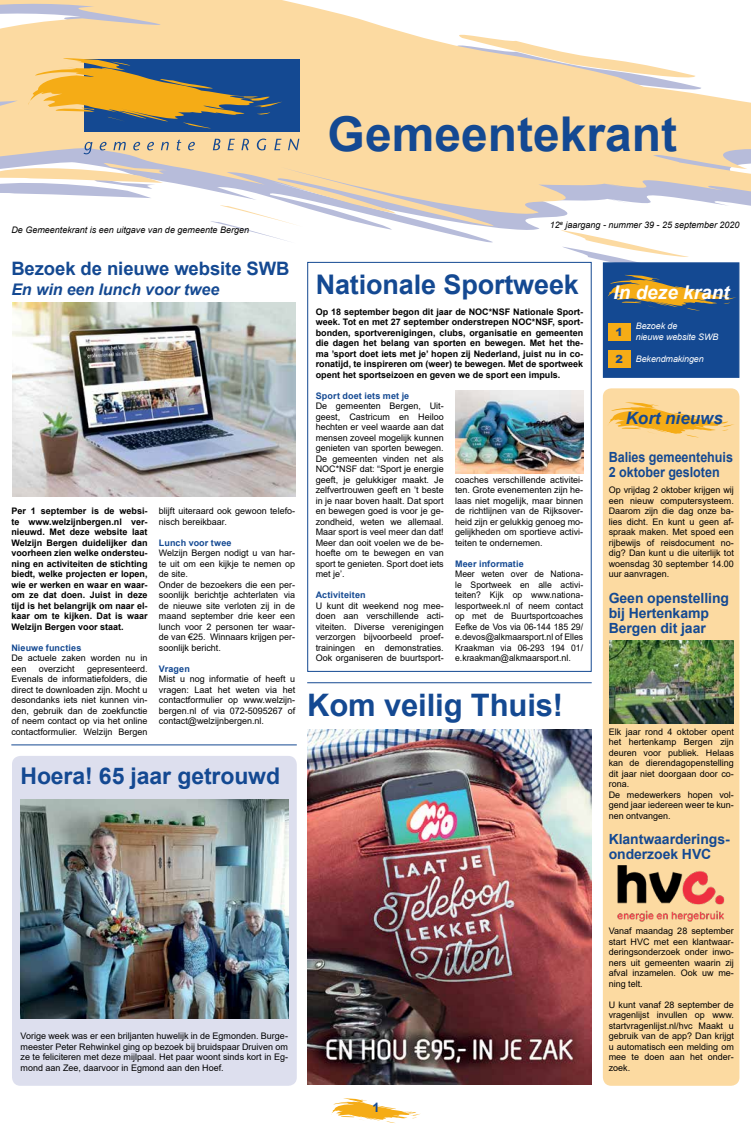
<style>
.page{position:relative;width:751px;height:1134px;background:#fff}
.page>*{position:absolute;margin:0;border:0;box-sizing:border-box;transform-origin:0 0}
.t1{font:700 48px "Arial";color:#144992}
.t2{font:700 31px "Arial";letter-spacing:-.005em;color:#144992}
.t3{font:700 27px "Arial";letter-spacing:-.005em;color:#144992}
.t4{font:700 23px "Arial";letter-spacing:-.005em;color:#144992}
.t5{font:italic 700 19px "Arial";color:#fff}
.t6{font:700 18.5px "Arial";letter-spacing:-.005em;color:#144992}
.t7{font:italic 700 17px "Arial";color:#144992}
.t8{font:italic 700 16px "Arial";letter-spacing:-.005em;color:#144992}
.t9{font:700 14px/15px "Arial";letter-spacing:-.005em;color:#144992}
.t10{font:700 14px/15px "Arial";letter-spacing:-.005em;color:#144992;scale:.9 1}
.t11{font:700 13px "Arial";color:#144992}
.t12{font:900 11.2px "Arial";color:#144992}
.t13{font:9px/10.5px "Arial";color:#000;text-align:justify}
.t14{font:700 9px/10.5px "Arial";color:#000;text-align:justify}
.t15{font:9px/10.5px "Arial";color:#000;text-align:justify;scale:.96 1}
.t16{font:italic 9px "Arial";color:#000}
.t17{font:700 9px "Arial";letter-spacing:.015em;color:#144992}
.t18{font:italic 8.9px/10.1px "Arial";letter-spacing:-.01em;color:#fff}
.s1{font-weight:900;font-style:normal;font-size:11.2px;color:#144992}
</style>
<div class="page">
<svg style="left:250px;top:231px;width:37px;height:10px"></svg>
<svg style="left:0;top:0;width:751px;height:231px;fill:#fcdaa1"></svg>
<svg style="left:442px;top:29px;width:259px;height:64px"></svg>
<svg style="left:331px;top:1098px;width:90px;height:25px"></svg>
<div style="left:307px;top:262px;width:284px;height:410px;border:1px solid #144992"></div>
<div style="left:12px;top:756px;width:285px;height:330px;background:#dddfee;border-radius:9px"></div>
<div style="left:84px;top:59px;width:215px;height:73px;background:#144992"></div>
<svg style="left:19px;top:55px;width:263px;height:74px"></svg>
<svg style="left:83px;top:142px;width:9px;height:12px"></svg>
<svg style="left:100px;top:142px;width:7px;height:8px"></svg>
<svg style="left:113px;top:142px;width:13px;height:8px"></svg>
<svg style="left:133px;top:142px;width:7px;height:8px"></svg>
<svg style="left:147px;top:142px;width:7px;height:8px"></svg>
<svg style="left:161px;top:142px;width:8px;height:8px"></svg>
<svg style="left:176px;top:140px;width:5px;height:10px"></svg>
<svg style="left:188px;top:142px;width:7px;height:8px"></svg>
<svg style="left:213px;top:139px;width:7px;height:11px"></svg>
<svg style="left:227px;top:139px;width:8px;height:11px"></svg>
<svg style="left:241px;top:139px;width:8px;height:11px"></svg>
<svg style="left:257px;top:139px;width:9px;height:11px"></svg>
<svg style="left:274px;top:139px;width:7px;height:11px"></svg>
<svg style="left:288px;top:139px;width:11px;height:11px"></svg>
<div style="left:603px;top:388px;width:136px;height:698px;background:#fcdaa1;border-radius:9px"></div>
<svg style="left:608px;top:402px;width:126px;height:35px"></svg>
<div style="left:603px;top:262px;width:136px;height:116px;background:#144992;border:1px solid #144992"></div>
<div style="left:607px;top:323px;width:23px;height:17px;background:#f5ac16"></div>
<svg style="left:560px;top:230px;width:176px;height:81px"></svg>
<img style="left:609px;top:640px;width:125px;height:83px">
<img style="left:617px;top:865px;width:108px;height:57px">
<div style="left:607px;top:350px;width:23px;height:17px;background:#f5ac16"></div>
<hr style="left:307px;top:682px;width:284px;height:1px;background:#144992">
<hr style="left:11px;top:744px;width:286px;height:1px;background:#144992">
<img style="left:21px;top:799px;width:267px;height:219px">
<img style="left:307px;top:729px;width:284px;height:356px">
<img style="left:12px;top:303px;width:284px;height:193px">
<img style="left:455px;top:390px;width:128px;height:83px">
<h1 class="t1" style="left:327px;top:100px;width:351px">Gemeentekrant</h1>
<p class="t16" style="left:11px;top:224px;width:239px">De Gemeentekrant is een uitgave van de gemeente Bergen</p>
<h3 class="t6" style="left:11px;top:256px;width:280px">Bezoek de nieuwe website SWB</h3>
<h3 class="t8" style="left:11px;top:278px;width:209px">En win een lunch voor twee</h3>
<p class="t14" style="left:11px;top:506px;width:138px">Per 1 september is de websi&shy;te www.welzijnbergen.nl ver&shy;nieuwd. Met deze website laat Welzijn Bergen duidelijker dan voorheen zien welke ondersteu&shy;ning en activiteiten de stichting biedt, welke projecten er lopen, wie er werken en waar en waar&shy;om ze dat doen. Juist in deze tijd is het belangrijk om naar el&shy;kaar om te kijken. Dat is waar Welzijn Bergen voor staat.</p>
<p class="t17" style="left:11px;top:641px;width:72px">Nieuwe functies</p>
<p class="t13" style="left:11px;top:653px;width:138px">De actuele zaken worden nu in een</p>
<p class="t13" style="left:11px;top:663px;width:138px;text-indent:76px">gepresenteerd.<br>Evenals de informatiefolders, die direct te downloaden zijn. Mocht u desondanks iets niet kunnen vin&shy;den, gebruik dan de zoekfunctie of neem contact op via het online contactformulier. Welzijn Bergen</p>
<p class="t13" style="left:39px;top:663px;width:38px">overzicht</p>
<p class="t13" style="left:159px;top:506px;width:138px">blijft uiteraard ook gewoon telefo&shy;nisch bereikbaar.</p>
<p class="t17" style="left:159px;top:536px;width:74px">Lunch voor twee</p>
<p class="t13" style="left:159px;top:548px;width:138px;text-align:left">Welzijn Bergen nodigt u van har&shy;te uit om een kijkje te nemen op de site.<br>Onder de bezoekers die een per&shy;soonlijk berichtje achterlaten via de nieuwe site verloten zij in de maand september drie keer een lunch voor 2 personen ter waar&shy;de van €25. Winnaars krijgen per&shy;soonlijk bericht.</p>
<p class="t17" style="left:159px;top:662px;width:32px">Vragen</p>
<p class="t13" style="left:159px;top:674px;width:138px">Mist u nog informatie of heeft u vragen: Laat het weten via het contactformulier op www.welzijn&shy;bergen.nl of via 072-5095267 of contact@welzijnbergen.nl.</p>
<h3 class="t4" style="left:21px;top:760px;width:261px">Hoera! 65 jaar getrouwd</h3>
<p class="t16" style="left:549px;top:219px;width:191px">12<sup>e</sup> jaargang - nummer 39 - 25 september 2020</p>
<h3 class="t3" style="left:316px;top:266px;width:265px">Nationale Sportweek</h3>
<p class="t14" style="left:316px;top:307px;width:269px">Op 18 september begon dit jaar de NOC*NSF Nationale Sport&shy;week. Tot en met 27 september onderstrepen NOC*NSF, sport&shy;bonden, sportverenigingen, clubs, organisatie en gemeenten die dagen het belang van sporten en bewegen. Met het the&shy;ma ’sport doet iets met je’ hopen zij Nederland, juist nu in co&shy;ronatijd, te inspireren om (weer) te bewegen. Met de sportweek opent het sportseizoen en geven we de sport een impuls.</p>
<p class="t17" style="left:316px;top:389px;width:95px">Sport doet iets met je</p>
<p class="t13" style="left:316px;top:401px;width:130px">De gemeenten Bergen, Uit&shy;geest, Castricum en Heiloo hechten er veel waarde aan dat mensen zoveel mogelijk kunnen genieten van sporten bewegen.<br>De gemeenten vinden net als NOC*NSF dat: “Sport je energie geeft, je gelukkiger maakt. Je zelfvertrouwen geeft en ’t beste in je naar boven haalt. Dat sport en bewegen goed is voor je ge&shy;zondheid, weten we allemaal.<br>Maar sport is veel meer dan dat!<br>Meer dan ooit voelen we de be&shy;hoefte om te bewegen en van sport te genieten. Sport doet iets met je’.</p>
<p class="t17" style="left:316px;top:589px;width:51px">Activiteiten</p>
<p class="t13" style="left:316px;top:600px;width:130px">U kunt dit weekend nog mee&shy;doen aan verschillende acti&shy;viteiten. Diverse verenigingen verzorgen bijvoorbeeld proef&shy;trainingen en demonstraties.<br>Ook organiseren de buurtsport-</p>
<p class="t13" style="left:455px;top:474px;width:130px">coaches verschillende activitei&shy;ten. Grote evenementen zijn he&shy;laas niet mogelijk, maar binnen de richtlijnen van de Rijksover&shy;heid zijn er gelukkig genoeg mo&shy;gelijkheden om sportieve activi&shy;teiten te ondernemen.</p>
<p class="t17" style="left:455px;top:557px;width:70px">Meer informatie</p>
<p class="t15" style="left:455px;top:569px;width:135px">Meer weten over de Nationa&shy;le Sportweek en alle activi&shy;teiten? Kijk op www.nationa&shy;lesportweek.nl of neem contact op met de Buurtsportcoaches Eefke de Vos via 06-144 185 29/ e.devos@alkmaarsport.nl of Elles Kraakman via 06-293 194 01/ e.kraakman@alkmaarsport.nl.</p>
<h2 class="t2" style="left:307px;top:683px;width:257px">Kom veilig Thuis!</h2>
<h3 class="t5" style="left:613px;top:280px;width:118px">In deze krant</h3>
<p class="t12" style="left:615px;top:324px;width:9px">1</p>
<p class="t18" style="left:636px;top:321px;width:84px">Bezoek de<br>nieuwe website SWB</p>
<p class="t18" style="left:615px;top:354px;width:90px"><span class="s1">2</span> Bekendmakingen</p>
<h3 class="t7" style="left:625px;top:407px;width:99px">Kort nieuws</h3>
<h3 class="t10" style="left:608px;top:449px;width:140px">Balies gemeentehuis<br>2 oktober gesloten</h3>
<p class="t13" style="left:608px;top:485px;width:127px">Op vrijdag 2 oktober krijgen wij een nieuw computersysteem.<br>Daarom zijn die dag onze ba&shy;lies dicht. En kunt u geen af&shy;spraak maken. Met spoed een rijbewijs of reisdocument no&shy;dig? Dan kunt u die uiterlijk tot woensdag 30 september 14.00 uur aanvragen.</p>
<h3 class="t9" style="left:608px;top:591px;width:122px">Geen openstelling bij Hertenkamp<br>Bergen dit jaar</h3>
<p class="t13" style="left:608px;top:726px;width:127px;text-align:left">Elk jaar rond 4 oktober opent het hertenkamp Bergen zijn deuren voor publiek. Helaas kan de dierendagopenstelling dit jaar niet doorgaan door co&shy;rona.<br>De medewerkers hopen vol&shy;gend jaar iedereen weer te kun&shy;nen ontvangen.</p>
<h3 class="t9" style="left:608px;top:832px;width:123px">Klantwaarderings&shy;onderzoek HVC</h3>
<p class="t13" style="left:21px;top:1031px;width:269px">Vorige week was er een briljanten huwelijk in de Egmonden. Burge&shy;meester Peter Rehwinkel ging op bezoek bij bruidspaar Druiven om ze te feliciteren met deze mijlpaal. Het paar woont sinds kort in Eg&shy;mond aan Zee, daarvoor in Egmond aan den Hoef.</p>
<h3 class="t11" style="left:372px;top:1098px;width:9px">1</h3>
<p class="t13" style="left:608px;top:926px;width:127px">Vanaf maandag 28 september start HVC met een klantwaar&shy;deringsonderzoek onder inwo&shy;ners uit gemeenten waarin zij afval inzamelen. Ook uw me&shy;ning telt.</p>
<p class="t13" style="left:608px;top:999px;width:127px">U kunt vanaf 28 september de vragenlijst invullen op www. startvragenlijst.nl/hvc Maakt u gebruik van de app? Dan krijgt u automatisch een melding om mee te doen aan het onder&shy;zoek.</p>
</div>
